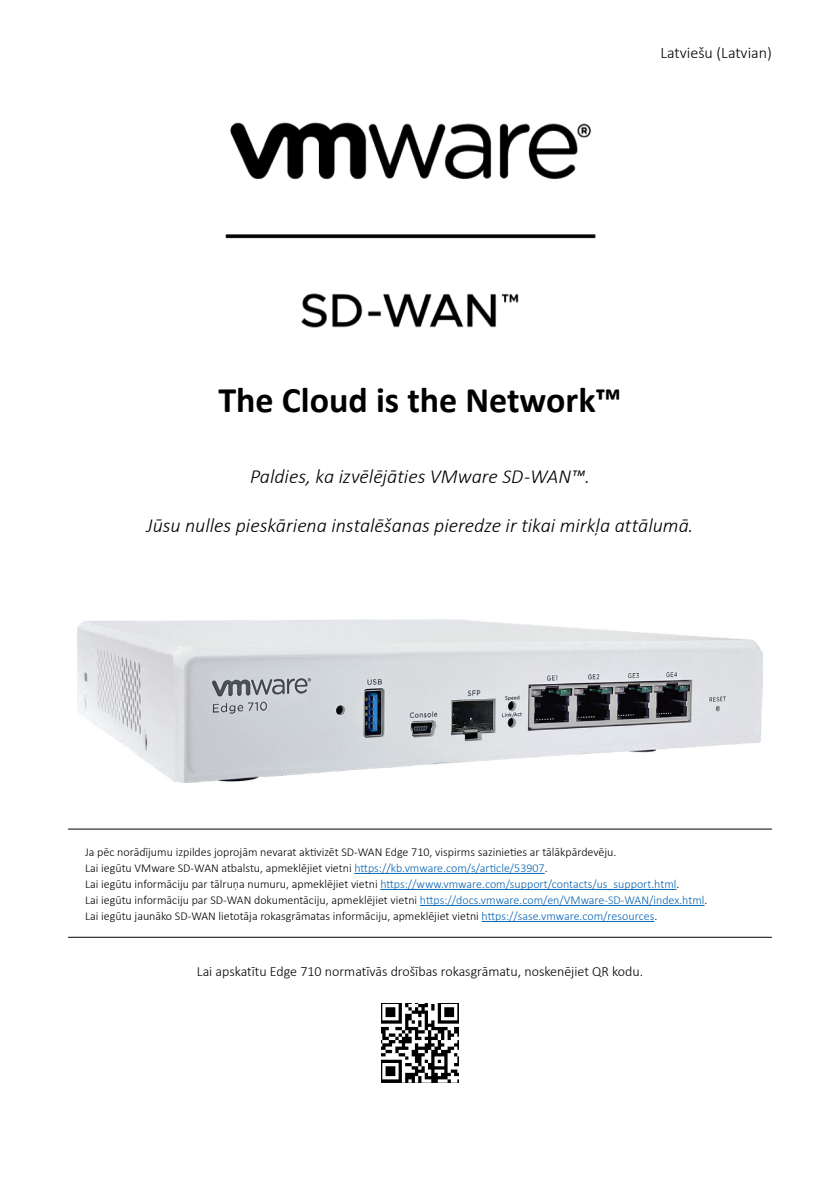
<style>
.page{position:relative;width:840px;height:1191px;background:#fff}
.page>*{position:absolute;margin:0;border:0;box-sizing:border-box;transform-origin:0 0}
.Heanding_1_Calibri{font:700 36px "Calibri";color:#000}
.Stat_Calibri{font:italic 300 20px "Calibri";color:#000}
.Bookmark-Calibri{font:300 16px "Calibri";color:#000}
.QR_Calibri{font:300 14px "Calibri";color:#000}
.Instuction_Calibri{font:300 12px "Calibri";color:#000}
.s1{color:#0563b3}
</style>
<div class="page">
<img style="left:225px;top:122px;width:371px;height:206px">
<img style="left:77px;top:619px;width:685px;height:163px">
<img style="left:381px;top:1003px;width:77px;height:80px">
<hr style="left:68px;top:828px;width:703px;height:1px;background:#000">
<hr style="left:68px;top:936px;width:703px;height:1px;background:#000">
<hr style="left:354px;top:873px;width:190px;height:1px;background:#0563b3">
<hr style="left:380px;top:889px;width:296px;height:1px;background:#0563b3">
<hr style="left:419px;top:905px;width:285px;height:1px;background:#0563b3">
<hr style="left:481px;top:921px;width:173px;height:1px;background:#0563b3">
<p class="Bookmark-Calibri" style="left:660px;top:43px;width:113px">Latviešu (Latvian)</p>
<p class="Heanding_1_Calibri" style="left:218px;top:374px;width:404px">The Cloud is the Network™</p>
<p class="Stat_Calibri" style="left:250px;top:464px;width:341px">Paldies, ka izvēlējāties VMware SD-WAN™.</p>
<p class="Stat_Calibri" style="left:146px;top:513px;width:548px">Jūsu nulles pieskāriena instalēšanas pieredze ir tikai mirkļa attālumā.</p>
<p class="Instuction_Calibri" style="left:85px;top:844px;width:532px">Ja pēc norādījumu izpildes joprojām nevarat aktivizēt SD-WAN Edge 710, vispirms sazinieties ar tālākpārdevēju.</p>
<p class="Instuction_Calibri" style="left:85px;top:860px;width:464px">Lai iegūtu VMware SD-WAN atbalstu, apmeklējiet vietni <span class="s1">https://kb.vmware.com/s/article/53907</span>.</p>
<p class="Instuction_Calibri" style="left:85px;top:876px;width:595px">Lai iegūtu informāciju par tālruņa numuru, apmeklējiet vietni <span class="s1">https://www.vmware.com/support/contacts/us_support.html</span>.</p>
<p class="Instuction_Calibri" style="left:85px;top:892px;width:623px">Lai iegūtu informāciju par SD-WAN dokumentāciju, apmeklējiet vietni <span class="s1">https://docs.vmware.com/en/VMware-SD-WAN/index.html</span>.</p>
<p class="Instuction_Calibri" style="left:85px;top:908px;width:573px">Lai iegūtu jaunāko SD-WAN lietotāja rokasgrāmatas informāciju, apmeklējiet vietni <span class="s1">https://sase.vmware.com/resources</span>.</p>
<p class="QR_Calibri" style="left:197px;top:962px;width:447px">Lai apskatītu Edge 710 normatīvās drošības rokasgrāmatu, noskenējiet QR kodu.</p>
</div>
